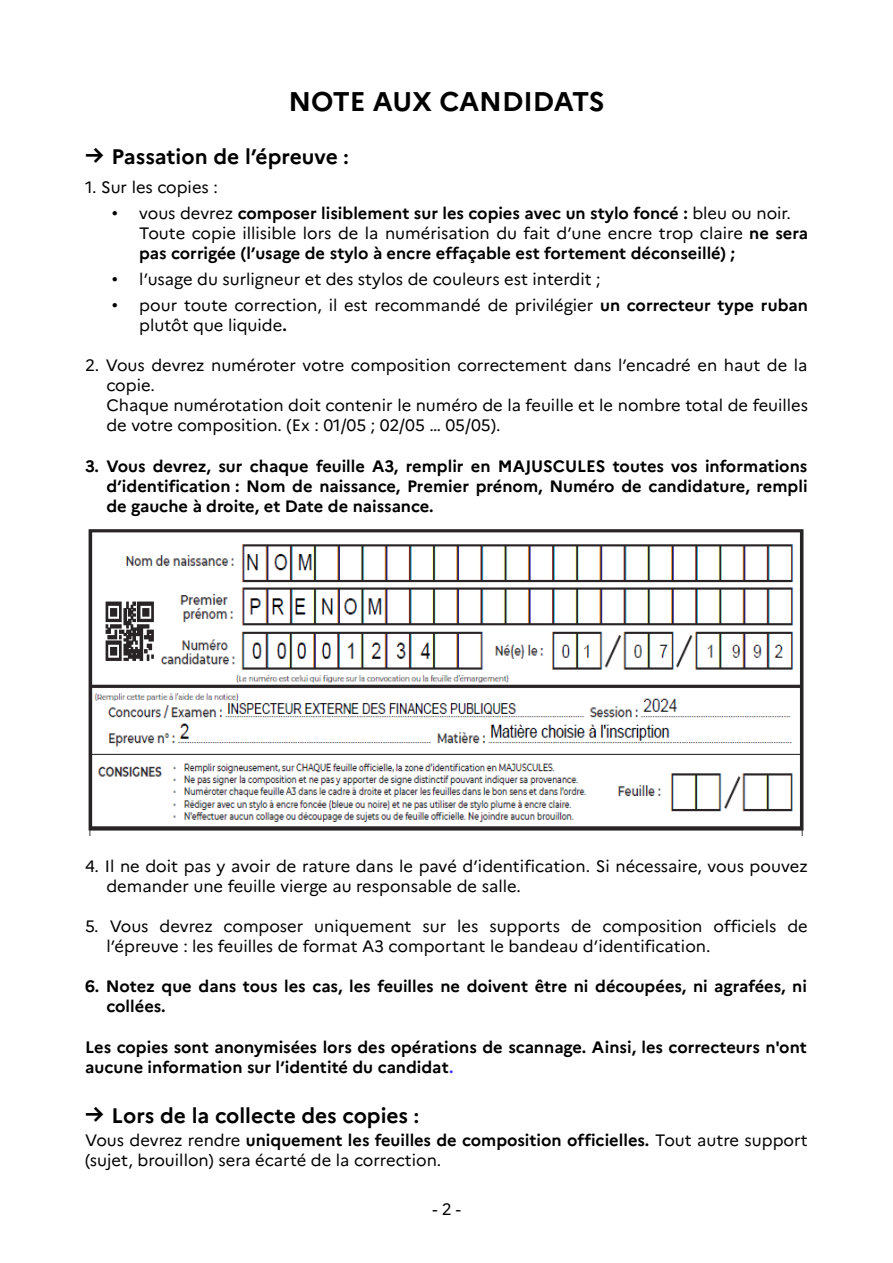
<style>
.page{position:relative;width:893px;height:1263px;background:#fff}
.page>*{position:absolute;margin:0;border:0;box-sizing:border-box;transform-origin:0 0}
.t1{font:700 27px "Marianne";letter-spacing:-.26em;color:#000}
.t2{font:700 21px "Marianne";letter-spacing:-.43em;color:#000}
.t3{font:16.5px/20.1px "Marianne";letter-spacing:-.425em;color:#000}
.t4{font:700 16.5px/20.1px "Marianne";letter-spacing:-.425em;color:#000}
.t5{font:16.5px/20.1px "Marianne";letter-spacing:-.465em;color:#000}
.s1{font-size:24px}
.s2{font-size:19.5px}
.s3{font-weight:400}
.s4{font-weight:700}
.s5{color:#33f}
</style>
<div class="page">
<img style="left:88px;top:529px;width:716px;height:306px">
<h1 class="t1" style="left:288px;top:85px;width:329px">NOTEAUX CANDIDATS</h1>
<p class="t2" style="left:85px;top:144px;width:279px"><span class="s1">→</span> Passationdel’épreuve <span class="s2">:</span></p>
<p class="t3" style="left:85px;top:177px;width:146px">1.Surlescopies:</p>
<p class="t4" style="left:139px;top:203px;width:677px;text-indent:-27px">• <span class="s3">vousdevrez</span>com poserlisiblementsurlescopiesavecunstylofoncé :<span class="s3">bleu ou noir.<br>Toute copie illisible lors de la numérisation du fait d’une encre trop claire</span> nesera pascorrigée(l’usagedestyloàencreeffaçableestfortementdéconseillé);</p>
<p class="t3" style="left:112px;top:269px;width:502px">• l’usage du surligneuretdesstylosde couleursestinterdit;</p>
<p class="t3" style="left:139px;top:295px;width:676px;text-indent:-27px">• pour toute correction,ilest recom mandé de privilégier<span class="s4">un correcteurtyperuban </span>plutôtque liquide<span class="s4">.</span></p>
<p class="t3" style="left:106px;top:355px;width:712px;text-indent:-21px">2.Vous devrez numéroter votre com position correctement dans l’encadré en haut de la copie.<br>Chaque numérotation doitcontenirle numéro de la feuille etle nom bre totalde feuilles de votre com position.(Ex :01/05 ;02/05 … 05/05).</p>
<p class="t4" style="left:107px;top:456px;width:715px;text-indent:-21px">3.Vousdevrez,surchaque feuille A3,rem pliren MAJUSCU LES toutesvosinformations d’identification :Nom denaissance,Premierprénom,N uméro decandidature,rem pli degaucheàdroite,etDatedenaissance.</p>
<p class="t3" style="left:106px;top:856px;width:711px;text-indent:-21px">4.Ilne doit pas y avoirde rature dans le pavé d’identification.Sinécessaire,vous pouvez demanderune feuille vierge au responsable de salle.</p>
<p class="t3" style="left:107px;top:916px;width:710px;text-indent:-21px">5. Vous devrez com poser uniquement sur les supports de com position officiels de l’épreuve :lesfeuillesde formatA3 com portantle bandeau d’identification.</p>
<p class="t4" style="left:107px;top:976px;width:714px;text-indent:-21px">6.N otezquedanstouslescas,lesfeuillesnedoiventêtrenidécoupées,niagrafées,ni collées.</p>
<p class="t4" style="left:85px;top:1037px;width:733px">Lescopiessontanonym iséeslorsdesopérationsdescannage.Ainsi,lescorrecteursn'ont aucuneinformationsurl’identitéducandidat<span class="s5">.</span></p>
<p class="t2" style="left:85px;top:1103px;width:349px"><span class="s1">→</span> Lorsdelacollectedescopies<span class="s2">:</span></p>
<p class="t5" style="left:85px;top:1130px;width:734px">Vous devrez rendre <span class="s4">uniquementlesfeuillesdecom positionofficielles.</span>Tout autre support (sujet,brouillon)sera écarté de la correction.</p>
<p class="t3" style="left:432px;top:1199px;width:41px">-2-</p>
</div>
